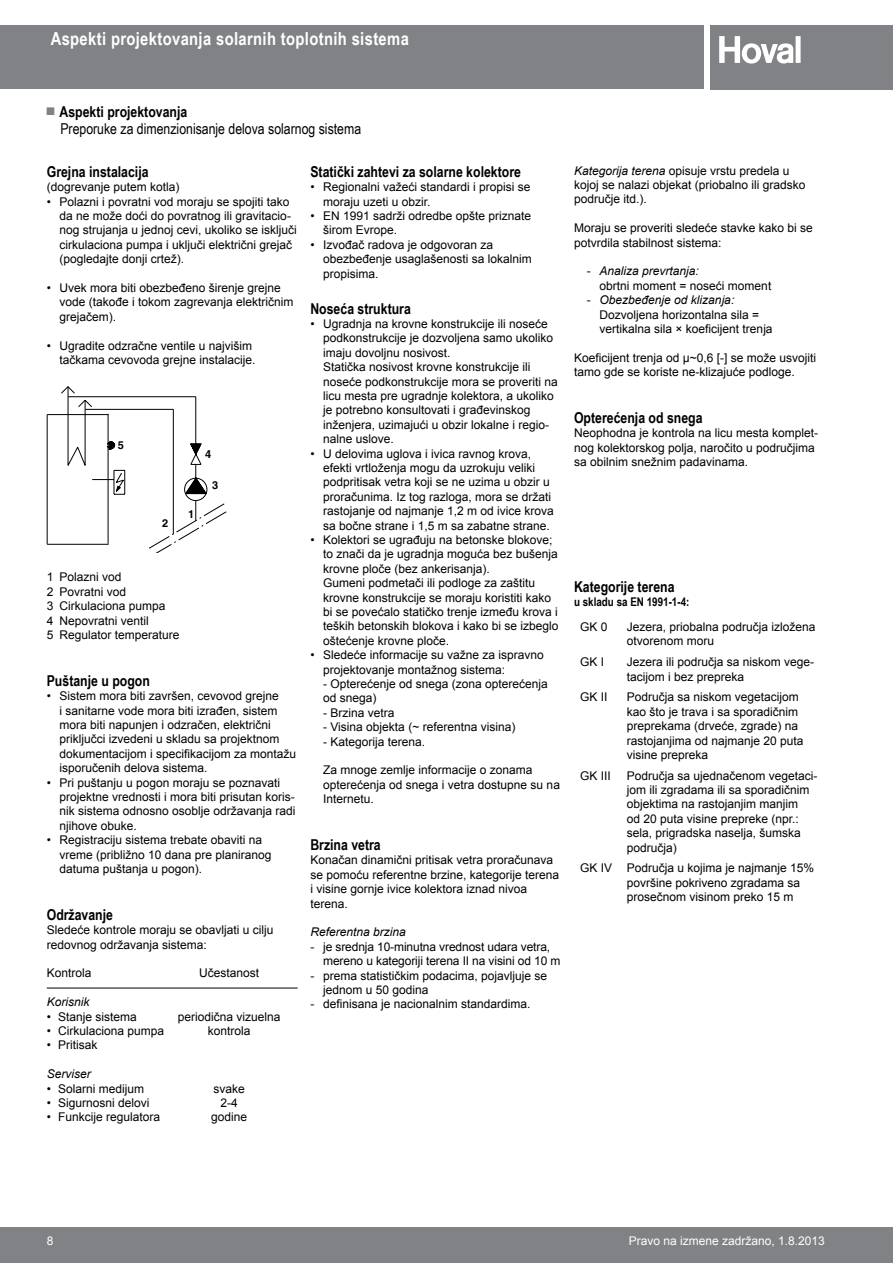
<style>
.page{position:relative;width:893px;height:1263px;background:#fff}
.page>*{position:absolute;margin:0;border:0;box-sizing:border-box;transform-origin:0 0}
.t1{font:700 18px "Arial Narrow";letter-spacing:.02em;color:#fff}
.t2{font:700 15px "Arial Narrow";color:#000}
.t3{font:15px "Arial Narrow";color:#000}
.t4{font:12px/14.4px "Arial";color:#000}
.t5{font:italic 12px "Arial";color:#000}
.t6{font:12px "Arial";color:#fff}
.t7{font:700 12px "Arial Narrow";color:#000}
.t8{font:700 10.95px "Helvetica";color:#000}
.s1{font-size:16.5px;color:#808285}
.s2{font-style:italic}
</style>
<div class="page">
<div style="left:710px;top:26px;width:183px;height:64px;background:#808285"></div>
<svg style="left:719px;top:36px;width:82px;height:28px"></svg>
<div style="left:0;top:1228px;width:893px;height:35px;background:#808285"></div>
<div style="left:0;top:26px;width:703px;height:63px;background:#808285"></div>
<hr style="left:47px;top:414px;width:62px;height:1px;background:#000">
<hr style="left:47px;top:544px;width:62px;height:1px;background:#000">
<hr style="left:47px;top:415px;width:1px;height:129px;background:#000">
<svg style="left:61px;top:386px;width:165px;height:166px"></svg>
<hr style="left:47px;top:988px;width:251px;height:1px;background:#000">
<h1 class="t1" style="left:51px;top:25px;width:360px">Aspekti projektovanja solarnih toplotnih sistema</h1>
<p class="t2" style="left:47px;top:100px;width:142px"><span class="s1">■</span> Aspekti projektovanja</p>
<p class="t3" style="left:60px;top:118px;width:302px">Preporuke za dimenzionisanje delova solarnog sistema</p>
<p class="t2" style="left:47px;top:160px;width:103px">Grejna instalacija</p>
<p class="t4" style="left:47px;top:180px;width:134px">(dogrevanje putem kotla)</p>
<p class="t4" style="left:60px;top:194px;width:239px;text-indent:-13px">• Polazni i povratni vod moraju se spojiti tako da ne može doći do povratnog ili gravitacio&shy;nog strujanja u jednoj cevi, ukoliko se isključi cirkulaciona pumpa i uključi električni grejač (pogledajte donji crtež).</p>
<p class="t4" style="left:60px;top:281px;width:236px;text-indent:-13px">• Uvek mora biti obezbeđeno širenje grejne vode (takođe i tokom zagrevanja električnim grejačem).</p>
<p class="t4" style="left:47px;top:338px;width:210px;text-align:right">• Ugradite odzračne ventile u najvišim tačkama cevovoda grejne instalacije.</p>
<p class="t2" style="left:310px;top:160px;width:212px">Statički zahtevi za solarne kolektore</p>
<p class="t4" style="left:323px;top:180px;width:209px;text-indent:-13px">• Regionalni važeći standardi i propisi se moraju uzeti u obzir.</p>
<p class="t4" style="left:323px;top:209px;width:210px;text-indent:-13px">• EN 1991 sadrži odredbe opšte priznate širom Evrope.</p>
<p class="t4" style="left:323px;top:237px;width:210px;text-indent:-13px">• Izvođač radova je odgovoran za obezbeđenje usaglašenosti sa lokalnim propisima.</p>
<p class="t2" style="left:310px;top:297px;width:102px">Noseća struktura</p>
<p class="t4" style="left:323px;top:317px;width:236px;text-indent:-13px">• Ugradnja na krovne konstrukcije ili noseće podkonstrukcije je dozvoljena samo ukoliko imaju dovoljnu nosivost.<br>Statička nosivost krovne konstrukcije ili noseće podkonstrukcije mora se proveriti na licu mesta pre ugradnje kolektora, a ukoliko je potrebno konsultovati i građevinskog inženjera, uzimajući u obzir lokalne i regio&shy;nalne uslove.</p>
<p class="t4" style="left:323px;top:446px;width:232px;text-indent:-13px">• U delovima uglova i ivica ravnog krova, efekti vrtloženja mogu da uzrokuju veliki podpritisak vetra koji se ne uzima u obzir u proračunima. Iz tog razloga, mora se držati rastojanje od najmanje 1,2 m od ivice krova sa bočne strane i 1,5 m sa zabatne strane.</p>
<p class="t4" style="left:323px;top:533px;width:237px;text-indent:-13px">• Kolektori se ugrađuju na betonske blokove; to znači da je ugradnja moguća bez bušenja krovne ploče (bez ankerisanja).<br>Gumeni podmetači ili podloge za zaštitu krovne konstrukcije se moraju koristiti kako bi se povećalo statičko trenje između krova i teških betonskih blokova i kako bi se izbeglo oštećenje krovne ploče.</p>
<p class="t4" style="left:323px;top:648px;width:222px;text-indent:-13px">• Sledeće informacije su važne za ispravno projektovanje montažnog sistema:</p>
<p class="t4" style="left:323px;top:677px;width:226px">- Opterećenje od snega (zona opterećenja od snega)</p>
<p class="t4" style="left:323px;top:705px;width:73px">- Brzina vetra</p>
<p class="t4" style="left:323px;top:720px;width:194px">- Visina objekta (~ referentna visina)</p>
<p class="t4" style="left:323px;top:734px;width:104px">- Kategorija terena.</p>
<p class="t4" style="left:323px;top:763px;width:238px">Za mnoge zemlje informacije o zonama opterećenja od snega i vetra dostupne su na<br>Internetu.</p>
<p class="t2" style="left:310px;top:833px;width:72px">Brzina vetra</p>
<p class="t4" style="left:310px;top:853px;width:250px">Konačan dinamični pritisak vetra proračunava se pomoću referentne brzine, kategorije terena i visine gornje ivice kolektora iznad nivoa terena.</p>
<p class="t5" style="left:310px;top:924px;width:97px">Referentna brzina</p>
<p class="t4" style="left:323px;top:939px;width:239px;text-indent:-13px">- je srednja 10-minutna vrednost udara vetra, mereno u kategoriji terena II na visini od 10 m</p>
<p class="t4" style="left:323px;top:968px;width:226px;text-indent:-13px">- prema statističkim podacima, pojavljuje se jednom u 50 godina</p>
<p class="t4" style="left:310px;top:997px;width:222px">- definisana je nacionalnim standardima.</p>
<p class="t8" style="left:118px;top:438px;width:8px">5</p>
<p class="t8" style="left:205px;top:447px;width:8px">4</p>
<p class="t8" style="left:212px;top:479px;width:8px">3</p>
<p class="t8" style="left:188px;top:507px;width:8px">1</p>
<p class="t8" style="left:162px;top:516px;width:8px">2</p>
<p class="t4" style="left:47px;top:570px;width:134px">1 Polazni vod<br>2 Povratni vod<br>3 Cirkulaciona pumpa<br>4 Nepovratni ventil<br>5 Regulator temperature</p>
<p class="t2" style="left:47px;top:669px;width:105px">Puštanje u pogon</p>
<p class="t4" style="left:60px;top:689px;width:238px;text-indent:-13px">• Sistem mora biti završen, cevovod grejne<br>i sanitarne vode mora biti izrađen, sistem mora biti napunjen i odzračen, električni priključci izvedeni u skladu sa projektnom dokumentacijom i specifikacijom za montažu isporučenih delova sistema.</p>
<p class="t4" style="left:60px;top:775px;width:238px;text-indent:-13px">• Pri puštanju u pogon moraju se poznavati projektne vrednosti i mora biti prisutan koris&shy;nik sistema odnosno osoblje održavanja radi njihove obuke.</p>
<p class="t4" style="left:60px;top:833px;width:214px;text-indent:-13px">• Registraciju sistema trebate obaviti na vreme (približno 10 dana pre planiranog datuma puštanja u pogon).</p>
<p class="t2" style="left:47px;top:903px;width:68px">Održavanje</p>
<p class="t4" style="left:47px;top:923px;width:228px">Sledeće kontrole moraju se obavljati u cilju redovnog održavanja sistema:</p>
<p class="t4" style="left:47px;top:966px;width:46px">Kontrola</p>
<p class="t4" style="left:199px;top:966px;width:62px">Učestanost</p>
<p class="t5" style="left:47px;top:994px;width:44px">Korisnik</p>
<p class="t4" style="left:47px;top:1009px;width:92px"><span class="s2">•</span> Stanje sistema</p>
<p class="t4" style="left:178px;top:1009px;width:104px">periodična vizuelna</p>
<p class="t4" style="left:47px;top:1024px;width:119px">• Cirkulaciona pumpa</p>
<p class="t4" style="left:208px;top:1024px;width:44px">kontrola</p>
<p class="t4" style="left:47px;top:1038px;width:52px">• Pritisak</p>
<p class="t5" style="left:47px;top:1066px;width:46px">Serviser</p>
<p class="t4" style="left:47px;top:1081px;width:99px">• Solarni medijum</p>
<p class="t4" style="left:213px;top:1081px;width:33px">svake</p>
<p class="t4" style="left:47px;top:1096px;width:104px">• Sigurnosni delovi</p>
<p class="t4" style="left:220px;top:1096px;width:19px">2-4</p>
<p class="t4" style="left:47px;top:1110px;width:115px">• Funkcije regulatora</p>
<p class="t4" style="left:211px;top:1110px;width:38px">godine</p>
<p class="t4" style="left:574px;top:163px;width:233px"><span class="s2">Kategorija terena</span> opisuje vrstu predela u kojoj se nalazi objekat (priobalno ili gradsko područje itd.).</p>
<p class="t4" style="left:574px;top:221px;width:240px">Moraju se proveriti sledeće stavke kako bi se potvrdila stabilnost sistema:</p>
<p class="t4" style="left:600px;top:264px;width:173px;text-indent:-13px">- <span class="s2">Analiza prevrtanja:<br></span>obrtni moment = noseći moment</p>
<p class="t4" style="left:600px;top:293px;width:175px;text-indent:-13px">- <span class="s2">Obezbeđenje od klizanja:<br></span>Dozvoljena horizontalna sila = vertikalna sila × koeficijent trenja</p>
<p class="t4" style="left:574px;top:350px;width:244px">Koeficijent trenja od µ~0,6 [-] se može usvojiti tamo gde se koriste ne-klizajuće podloge.</p>
<p class="t2" style="left:574px;top:406px;width:130px">Opterećenja od snega</p>
<p class="t4" style="left:574px;top:426px;width:246px">Neophodna je kontrola na licu mesta komplet&shy;nog kolektorskog polja, naročito u područjima sa obilnim snežnim padavinama.</p>
<p class="t2" style="left:574px;top:575px;width:102px">Kategorije terena</p>
<p class="t7" style="left:574px;top:593px;width:117px">u skladu sa EN 1991-1-4:</p>
<p class="t4" style="left:580px;top:620px;width:29px">GK 0</p>
<p class="t4" style="left:627px;top:620px;width:190px">Jezera, priobalna područja izložena otvorenom moru</p>
<p class="t4" style="left:580px;top:655px;width:26px">GK I</p>
<p class="t4" style="left:627px;top:655px;width:189px">Jezera ili područja sa niskom vege&shy;tacijom i bez prepreka</p>
<p class="t4" style="left:580px;top:690px;width:29px">GK II</p>
<p class="t4" style="left:627px;top:690px;width:178px">Područja sa niskom vegetacijom kao što je trava i sa sporadičnim preprekama (drveće, zgrade) na rastojanjima od najmanje 20 puta visine prepreka</p>
<p class="t4" style="left:580px;top:768px;width:32px">GK III</p>
<p class="t4" style="left:627px;top:768px;width:192px">Područja sa ujednačenom vegetaci&shy;jom ili zgradama ili sa sporadičnim objektima na rastojanjim manjim<br>od 20 puta visine prepreke (npr.: sela, prigradska naselja, šumska područja)</p>
<p class="t4" style="left:627px;top:861px;width:189px;text-indent:-47px">GK IV Područja u kojima je najmanje 15% površine pokriveno zgradama sa prosečnom visinom preko 15 m</p>
<p class="t6" style="left:47px;top:1233px;width:8px">8</p>
<p class="t6" style="left:629px;top:1233px;width:198px">Pravo na izmene zadržano, 1.8.2013</p>
</div>
